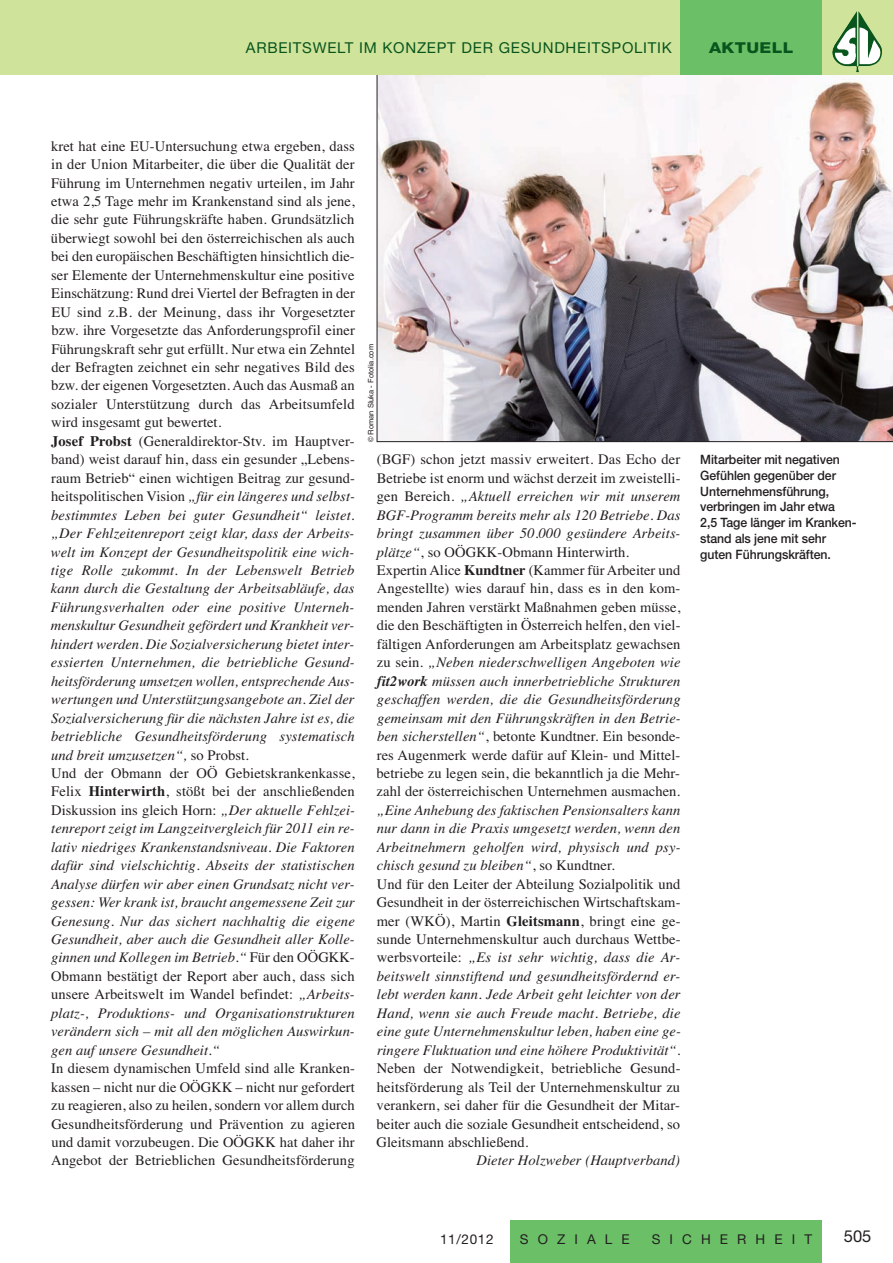
<style>
.page{position:relative;width:893px;height:1263px;background:#fff}
.page>*{position:absolute;margin:0;border:0;box-sizing:border-box;transform-origin:0 0}
.t1{font:16.5px "Helvetica Neue";color:#231f20}
.t2{font:15px "Helvetica Neue";letter-spacing:.05em;color:#08551e}
.t3{font:800 15px "Helvetica Neue";letter-spacing:.025em;color:#08551e;scale:1.15 1}
.t4{font:italic 14.55px/18.5px "Times";letter-spacing:.005em;color:#231f20}
.t5{font:14.55px/18.5px "Times";letter-spacing:.005em;color:#231f20;text-align:justify}
.t6{font:13.5px "Helvetica Neue";letter-spacing:.675em;color:#231f20}
.t7{font:500 12.9px/15.8px "Helvetica Neue";letter-spacing:-.005em;color:#231f20;scale:.95 1}
.t8{font:7.5px "Helvetica";color:#231f20}
.s1{font-style:normal}
.s2{font-weight:700;font-style:normal}
.s3{font-style:italic}
.s4{font-weight:700}
.s5{font-weight:700;font-style:italic}
</style>
<div class="page">
<img style="left:377px;top:74px;width:516px;height:368px">
<div style="left:0;top:0;width:893px;height:74px;background:#d0e39a"></div>
<img style="left:832px;top:11px;width:50px;height:61px">
<div style="left:680px;top:0;width:142px;height:74px;background:#6bc067"></div>
<div style="left:510px;top:1220px;width:312px;height:43px;background:#6bc067"></div>
<p class="t2" style="left:246px;top:43px;width:427px">ARBEITSWELT IM KONZEPT DER GESUNDHEITSPOLITIK</p>
<p class="t3" style="left:709px;top:43px;width:75px">AKTUELL</p>
<p class="t4" style="left:51px;top:136px;width:306px"><span class="s1">kret hat eine EU-Untersuchung etwa ergeben, dass in der Union Mitarbeiter, die über die Qualität der Führung im Unternehmen negativ urteilen, im Jahr etwa 2,5 Tage mehr im Krankenstand sind als jene, die sehr gute Führungskräfte haben. Grundsätzlich überwiegt sowohl bei den österreichischen als auch bei den europäischen Beschäftigten hinsichtlich die&shy;ser Elemente der Unternehmenskultur eine positive Einschätzung: Rund drei Viertel der Befragten in der EU sind z.B. der Meinung, dass ihr Vorgesetzter bzw. ihre Vorgesetzte das Anforderungsprofil einer Führungskraft sehr gut erfüllt. Nur etwa ein Zehntel der Befragten zeichnet ein sehr negatives Bild des bzw. der eigenen Vorgesetzten. Auch das Ausmaß an sozialer Unterstützung durch das Arbeitsumfeld wird insgesamt gut bewertet.<br></span><span class="s2">Josef Probst</span> <span class="s1">(Generaldirektor-Stv. im Hauptver&shy;band) weist darauf hin, dass ein gesunder „Lebens&shy;raum Betrieb“ einen wichtigen Beitrag zur gesund&shy;heitspolitischen Vision</span> „für ein längeres und selbst&shy;bestimmtes Leben bei guter Gesundheit“ leistet. „Der Fehlzeitenreport zeigt klar, dass der Arbeits&shy;welt im Konzept der Gesundheitspolitik eine wich&shy;tige Rolle zukommt. In der Lebenswelt Betrieb kann durch die Gestaltung der Arbeitsabläufe, das Führungsverhalten oder eine positive Unterneh&shy;menskultur Gesundheit gefördert und Krankheit ver&shy;hindert werden. Die Sozialversicherung bietet inter&shy;essierten Unternehmen, die betriebliche Gesund&shy;heitsförderung umsetzen wollen, entsprechende Aus&shy;wertungen und Unterstützungsangebote an. Ziel der Sozialversicherung für die nächsten Jahre ist es, die betriebliche Gesundheitsförderung systematisch und breit umzusetzen“, <span class="s1">so Probst.<br>Und der Obmann der OÖ Gebietskrankenkasse, Felix</span> <span class="s2">Hinterwirth</span><span class="s1">, stößt bei der anschließenden Diskussion ins gleich Horn:</span> „Der aktuelle Fehlzei&shy;tenreport zeigt im Langzeitvergleich für 2011 ein re&shy;lativ niedriges Krankenstandsniveau. Die Faktoren dafür sind vielschichtig. Abseits der statistischen Analyse dürfen wir aber einen Grundsatz nicht ver&shy;gessen: Wer krank ist, braucht angemessene Zeit zur Genesung. Nur das sichert nachhaltig die eigene Gesundheit, aber auch die Gesundheit aller Kolle&shy;ginnen und Kollegen im Betrieb.“ <span class="s1">Für den OÖGKK-Obmann bestätigt der Report aber auch, dass sich unsere Arbeitswelt im Wandel befindet:</span> „Arbeits&shy;platz-, Produktions- und Organisationstrukturen verändern sich – mit all den möglichen Auswirkun&shy;gen auf unsere Gesundheit.“</p>
<p class="t5" style="left:51px;top:1059px;width:305px">In diesem dynamischen Umfeld sind alle Kranken&shy;kassen – nicht nur die OÖGKK – nicht nur gefordert zu reagieren, also zu heilen, sondern vor allem durch Gesundheitsförderung und Prävention zu agieren und damit vorzubeugen. Die OÖGKK hat daher ihr Angebot der Betrieblichen Gesundheitsförderung</p>
<p class="t8" style="left:366px;top:442px;width:100px;rotate:-90deg">© Roman Sluka - Fotolia.com</p>
<p class="t5" style="left:377px;top:450px;width:306px;text-align:left">(BGF) schon jetzt massiv erweitert. Das Echo der Betriebe ist enorm und wächst derzeit im zweistelli&shy;gen Bereich. <span class="s3">„Aktuell erreichen wir mit unserem BGF-Programm bereits mehr als 120 Betriebe. Das bringt zusammen über 50.000 gesündere Arbeits&shy;plätze“</span>, so OÖGKK-Obmann Hinterwirth.<br>Expertin Alice <span class="s4">Kundtner</span> (Kammer für Arbeiter und Angestellte) wies darauf hin, dass es in den kom&shy;menden Jahren verstärkt Maßnahmen geben müsse, die den Beschäftigten in Österreich helfen, den viel&shy;fältigen Anforderungen am Arbeitsplatz gewachsen zu sein. <span class="s3">„Neben niederschwelligen Angeboten wie </span><span class="s5">fit2work</span> <span class="s3">müssen auch innerbetriebliche Strukturen geschaffen werden, die die Gesundheitsförderung gemeinsam mit den Führungskräften in den Betrie&shy;ben sicherstellen“</span>, betonte Kundtner. Ein besonde&shy;res Augenmerk werde dafür auf Klein- und Mittel&shy;betriebe zu legen sein, die bekanntlich ja die Mehr&shy;zahl der österreichischen Unternehmen ausmachen.</p>
<p class="t4" style="left:377px;top:801px;width:306px">„Eine Anhebung des faktischen Pensionsalters kann nur dann in die Praxis umgesetzt werden, wenn den Arbeitnehmern geholfen wird, physisch und psy&shy;chisch gesund zu bleiben“<span class="s1">, so Kundtner.<br>Und für den Leiter der Abteilung Sozialpolitik und Gesundheit in der österreichischen Wirtschaftskam&shy;mer (WKÖ), Martin</span> <span class="s2">Gleitsmann</span><span class="s1">, bringt eine ge&shy;sunde Unternehmenskultur auch durchaus Wettbe&shy;werbsvorteile:</span> „Es ist sehr wichtig, dass die Ar&shy;beitswelt sinnstiftend und gesundheitsfördernd er&shy;lebt werden kann. Jede Arbeit geht leichter von der Hand, wenn sie auch Freude macht. Betriebe, die eine gute Unternehmenskultur leben, haben eine ge&shy;ringere Fluktuation und eine höhere Produktivität“.</p>
<p class="t5" style="left:376px;top:1059px;width:306px">Neben der Notwendigkeit, betriebliche Gesund&shy;heitsförderung als Teil der Unternehmenskultur zu verankern, sei daher für die Gesundheit der Mitar&shy;beiter auch die soziale Gesundheit entscheidend, so Gleitsmann abschließend.</p>
<p class="t4" style="left:477px;top:1151px;width:205px">Dieter Holzweber (Hauptverband)</p>
<p class="t7" style="left:700px;top:453px;width:166px">Mitarbeiter mit negativen<br>Gefühlen gegenüber der<br>Unternehmensführung, verbringen im Jahr etwa<br>2,5 Tage länger im Kranken&shy;stand als jene mit sehr guten Führungskräften.</p>
<p class="t6" style="left:440px;top:1234px;width:55px">11/2012</p>
<p class="t6" style="left:520px;top:1234px;width:111px">SOZIALE</p>
<p class="t6" style="left:652px;top:1234px;width:162px">SICHERHEIT</p>
<p class="t1" style="left:844px;top:1230px;width:29px">505</p>
</div>
